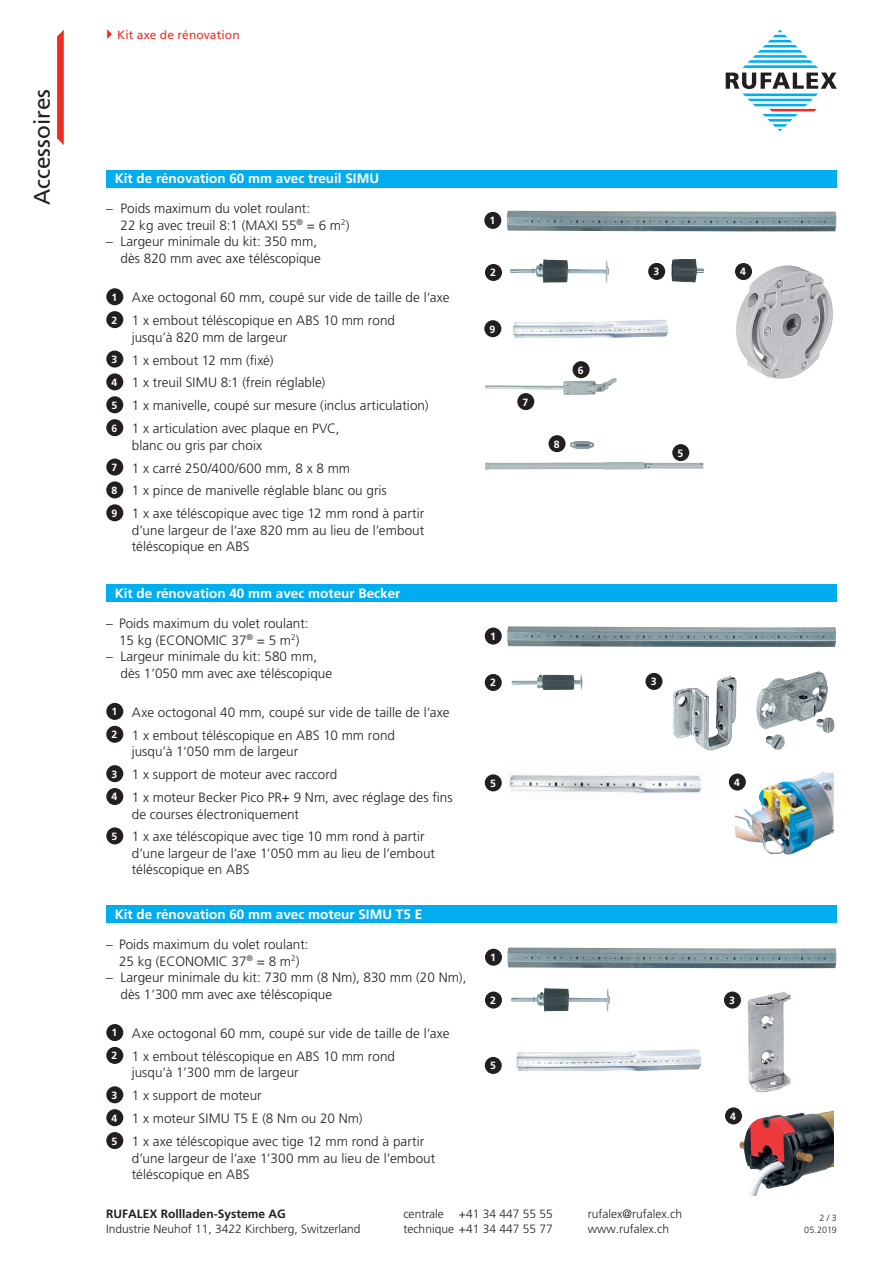
<style>
.page{position:relative;width:893px;height:1263px;background:#fff}
.page>*{position:absolute;margin:0;border:0;box-sizing:border-box;transform-origin:0 0}
.t1{font:23.1px "Frutiger LT Std";letter-spacing:.01em;color:#231f20}
.t2{font:22.5px "Frutiger LT Std";color:#231f20}
.t3{font:300 13.5px/23px "Frutiger LT Std";color:#231f20}
.t4{font:700 13.5px "Frutiger LT Std";color:#fff}
.t5{font:300 12px/15px "Frutiger LT Std";color:#231f20}
.t6{font:700 12px "Frutiger LT Std";color:#231f20}
.t7{font:12px "Frutiger LT Std";letter-spacing:.015em;color:#ee2e22}
.t8{font:700 10.5px "Frutiger LT Std";color:#fff}
.t9{font:300 9px/12px "Frutiger LT Std";letter-spacing:-.005em;color:#231f20;text-align:right}
.s1{font-weight:700;font-size:10.5px;color:#fff}
</style>
<div class="page">
<img style="left:510px;top:259px;width:99px;height:24px">
<img style="left:496px;top:320px;width:173px;height:18px">
<img style="left:485px;top:378px;width:132px;height:17px">
<img style="left:507px;top:211px;width:329px;height:20px">
<div style="left:484px;top:212px;width:17px;height:17px;background:#231f20;border-radius:50%"></div>
<div style="left:485px;top:264px;width:17px;height:17px;background:#231f20;border-radius:50%"></div>
<div style="left:648px;top:263px;width:17px;height:17px;background:#231f20;border-radius:50%"></div>
<div style="left:517px;top:393px;width:17px;height:17px;background:#231f20;border-radius:50%"></div>
<div style="left:573px;top:361px;width:17px;height:17px;background:#231f20;border-radius:50%"></div>
<div style="left:549px;top:435px;width:17px;height:17px;background:#231f20;border-radius:50%"></div>
<div style="left:484px;top:320px;width:17px;height:17px;background:#231f20;border-radius:50%"></div>
<img style="left:671px;top:259px;width:33px;height:24px">
<img style="left:485px;top:441px;width:218px;height:29px">
<img style="left:507px;top:626px;width:329px;height:21px">
<div style="left:485px;top:627px;width:17px;height:17px;background:#231f20;border-radius:50%"></div>
<img style="left:512px;top:675px;width:71px;height:15px">
<div style="left:485px;top:674px;width:17px;height:17px;background:#231f20;border-radius:50%"></div>
<div style="left:645px;top:673px;width:17px;height:17px;background:#231f20;border-radius:50%"></div>
<div style="left:729px;top:773px;width:17px;height:17px;background:#231f20;border-radius:50%"></div>
<img style="left:673px;top:675px;width:63px;height:76px">
<img style="left:756px;top:671px;width:72px;height:79px">
<img style="left:509px;top:774px;width:193px;height:20px">
<div style="left:485px;top:774px;width:17px;height:17px;background:#231f20;border-radius:50%"></div>
<img style="left:735px;top:992px;width:56px;height:101px">
<img style="left:507px;top:947px;width:329px;height:21px">
<div style="left:485px;top:949px;width:17px;height:17px;background:#231f20;border-radius:50%"></div>
<img style="left:511px;top:988px;width:99px;height:23px">
<div style="left:485px;top:991px;width:17px;height:17px;background:#231f20;border-radius:50%"></div>
<div style="left:724px;top:991px;width:17px;height:17px;background:#231f20;border-radius:50%"></div>
<img style="left:498px;top:1028px;width:245px;height:65px">
<div style="left:485px;top:1057px;width:17px;height:17px;background:#231f20;border-radius:50%"></div>
<div style="left:725px;top:1107px;width:17px;height:17px;background:#231f20;border-radius:50%"></div>
<img style="left:738px;top:1108px;width:95px;height:88px">
<img style="left:735px;top:773px;width:99px;height:82px">
<img style="left:735px;top:263px;width:98px;height:116px">
<div style="left:106px;top:170px;width:731px;height:17px;background:#00aeef"></div>
<div style="left:106px;top:585px;width:731px;height:17px;background:#00aeef"></div>
<div style="left:106px;top:288px;width:17px;height:17px;background:#231f20;border-radius:50%"></div>
<div style="left:106px;top:311px;width:17px;height:17px;background:#231f20;border-radius:50%"></div>
<div style="left:106px;top:350px;width:17px;height:18px;background:#231f20;border-radius:50%"></div>
<div style="left:106px;top:373px;width:17px;height:17px;background:#231f20;border-radius:50%"></div>
<div style="left:106px;top:396px;width:17px;height:17px;background:#231f20;border-radius:50%"></div>
<div style="left:106px;top:419px;width:17px;height:17px;background:#231f20;border-radius:50%"></div>
<div style="left:106px;top:459px;width:17px;height:17px;background:#231f20;border-radius:50%"></div>
<div style="left:106px;top:481px;width:17px;height:17px;background:#231f20;border-radius:50%"></div>
<div style="left:106px;top:504px;width:17px;height:17px;background:#231f20;border-radius:50%"></div>
<div style="left:106px;top:703px;width:17px;height:17px;background:#231f20;border-radius:50%"></div>
<div style="left:106px;top:726px;width:17px;height:17px;background:#231f20;border-radius:50%"></div>
<div style="left:106px;top:765px;width:17px;height:17px;background:#231f20;border-radius:50%"></div>
<div style="left:106px;top:788px;width:17px;height:17px;background:#231f20;border-radius:50%"></div>
<div style="left:106px;top:827px;width:17px;height:17px;background:#231f20;border-radius:50%"></div>
<div style="left:106px;top:906px;width:731px;height:17px;background:#00aeef"></div>
<div style="left:106px;top:1024px;width:17px;height:17px;background:#231f20;border-radius:50%"></div>
<div style="left:106px;top:1047px;width:17px;height:17px;background:#231f20;border-radius:50%"></div>
<div style="left:106px;top:1086px;width:17px;height:17px;background:#231f20;border-radius:50%"></div>
<div style="left:106px;top:1109px;width:17px;height:17px;background:#231f20;border-radius:50%"></div>
<div style="left:106px;top:1132px;width:17px;height:17px;background:#231f20;border-radius:50%"></div>
<svg style="left:57px;top:30px;width:7px;height:115px"></svg>
<svg style="left:726px;top:30px;width:111px;height:101px"></svg>
<h2 class="t2" style="left:29px;top:205px;width:118px;rotate:-90deg">Accessoires</h2>
<h1 class="t1" style="left:47px;top:100px;width:158px;rotate:90deg">ECONOMIC 37</h1>
<p class="t7" style="left:117px;top:28px;width:124px">Kit axe de rénovation</p>
<p class="t4" style="left:115px;top:170px;width:266px">Kit de rénovation 60 mm avec treuil SIMU</p>
<p class="t3" style="left:121px;top:201px;width:230px;line-height:16.5px;text-indent:-14px">– Poids maximum du volet roulant:<br>22 kg avec treuil 8:1 (MAXI 55<sup>®</sup> = 6 m<sup>2</sup>)</p>
<p class="t3" style="left:106px;top:234px;width:216px;line-height:16.5px;text-align:right">– Largeur minimale du kit: 350 mm, dès 820 mm avec axe téléscopique</p>
<p class="t3" style="left:112px;top:286px;width:339px"><span class="s1">1</span> Axe octogonal 60 mm, coupé sur vide de taille de l‘axe<br><span class="s1">2</span> 1 x embout téléscopique en ABS 10 mm rond</p>
<p class="t3" style="left:112px;top:326px;width:318px;text-indent:20px">jusqu’à 820 mm de largeur<br><span class="s1">3</span> 1 x embout 12 mm (fixé)<br><span class="s1">4</span> 1 x treuil SIMU 8:1 (frein réglable)<br><span class="s1">5</span> 1 x manivelle, coupé sur mesure (inclus articulation)<br><span class="s1">6</span> 1 x articulation avec plaque en PVC,</p>
<p class="t3" style="left:112px;top:434px;width:314px;text-indent:20px">blanc ou gris par choix<br><span class="s1">7</span> 1 x carré 250/400/600 mm, 8 x 8 mm<br><span class="s1">8</span> 1 x pince de manivelle réglable blanc ou gris<br><span class="s1">9</span> 1 x axe téléscopique avec tige 12 mm rond à partir</p>
<p class="t3" style="left:132px;top:522px;width:294px;line-height:16.5px">d’une largeur de l’axe 820 mm au lieu de l’embout téléscopique en ABS</p>
<p class="t4" style="left:115px;top:585px;width:287px">Kit de rénovation 40 mm avec moteur Becker</p>
<p class="t3" style="left:106px;top:615px;width:204px;line-height:16.5px;text-align:center">– Poids maximum du volet roulant:<br>15 kg (ECONOMIC 37<sup>®</sup> = 5 m<sup>2</sup>)</p>
<p class="t3" style="left:121px;top:648px;width:213px;line-height:16.5px;text-indent:-14px">– Largeur minimale du kit: 580 mm, dès 1’050 mm avec axe téléscopique</p>
<p class="t3" style="left:112px;top:701px;width:339px"><span class="s1">1</span> Axe octogonal 40 mm, coupé sur vide de taille de l‘axe<br><span class="s1">2</span> 1 x embout téléscopique en ABS 10 mm rond</p>
<p class="t3" style="left:112px;top:740px;width:342px;text-indent:20px">jusqu’à 1‘050 mm de largeur<br><span class="s1">3</span> 1 x support de moteur avec raccord<br><span class="s1">4</span> 1 x moteur Becker Pico PR+ 9 Nm, avec réglage des fins</p>
<p class="t3" style="left:112px;top:803px;width:315px;text-indent:20px">de courses électroniquement<br><span class="s1">5</span> 1 x axe téléscopique avec tige 10 mm rond à partir</p>
<p class="t3" style="left:132px;top:845px;width:305px;line-height:16.5px">d’une largeur de l’axe 1’050 mm au lieu de l’embout téléscopique en ABS</p>
<p class="t4" style="left:115px;top:906px;width:309px">Kit de rénovation 60 mm avec moteur SIMU T5 E</p>
<p class="t3" style="left:106px;top:936px;width:204px;line-height:16.5px;text-align:center">– Poids maximum du volet roulant:<br>25 kg (ECONOMIC 37<sup>®</sup> = 8 m<sup>2</sup>)</p>
<p class="t3" style="left:121px;top:969px;width:347px;line-height:16.5px;text-indent:-14px">– Largeur minimale du kit: 730 mm (8 Nm), 830 mm (20 Nm), dès 1’300 mm avec axe téléscopique</p>
<p class="t3" style="left:112px;top:1022px;width:339px"><span class="s1">1</span> Axe octogonal 60 mm, coupé sur vide de taille de l‘axe<br><span class="s1">2</span> 1 x embout téléscopique en ABS 10 mm rond</p>
<p class="t3" style="left:112px;top:1061px;width:314px;text-indent:20px">jusqu’à 1’300 mm de largeur<br><span class="s1">3</span> 1 x support de moteur<br><span class="s1">4</span> 1 x moteur SIMU T5 E (8 Nm ou 20 Nm)<br><span class="s1">5</span> 1 x axe téléscopique avec tige 12 mm rond à partir</p>
<p class="t3" style="left:132px;top:1150px;width:305px;line-height:16.5px">d’une largeur de l’axe 1’300 mm au lieu de l’embout téléscopique en ABS</p>
<p class="t8" style="left:490px;top:214px;width:7px">1</p>
<p class="t8" style="left:490px;top:267px;width:7px">2</p>
<p class="t8" style="left:653px;top:266px;width:7px">3</p>
<p class="t8" style="left:490px;top:323px;width:7px">9</p>
<p class="t8" style="left:523px;top:396px;width:7px">7</p>
<p class="t8" style="left:578px;top:364px;width:7px">6</p>
<p class="t8" style="left:554px;top:438px;width:7px">8</p>
<p class="t8" style="left:678px;top:447px;width:7px">5</p>
<p class="t8" style="left:740px;top:266px;width:7px">4</p>
<p class="t8" style="left:490px;top:630px;width:7px">1</p>
<p class="t8" style="left:490px;top:677px;width:7px">2</p>
<p class="t8" style="left:651px;top:675px;width:7px">3</p>
<p class="t8" style="left:490px;top:777px;width:7px">5</p>
<p class="t8" style="left:734px;top:776px;width:7px">4</p>
<p class="t8" style="left:490px;top:951px;width:7px">1</p>
<p class="t8" style="left:490px;top:994px;width:7px">2</p>
<p class="t8" style="left:729px;top:994px;width:7px">3</p>
<p class="t8" style="left:490px;top:1059px;width:7px">5</p>
<p class="t8" style="left:730px;top:1110px;width:7px">4</p>
<p class="t6" style="left:106px;top:1207px;width:181px">RUFALEX Rollladen-Systeme AG</p>
<p class="t5" style="left:403px;top:1207px;width:151px">centrale +41 34 447 55 55</p>
<p class="t5" style="left:106px;top:1222px;width:256px">Industrie Neuhof 11, 3422 Kirchberg, Switzerland</p>
<p class="t5" style="left:403px;top:1222px;width:151px">technique +41 34 447 55 77</p>
<p class="t5" style="left:588px;top:1207px;width:96px">rufalex@rufalex.ch www.rufalex.ch</p>
<p class="t9" style="left:804px;top:1212px;width:34px">2 / 3<br>05.2019</p>
</div>
